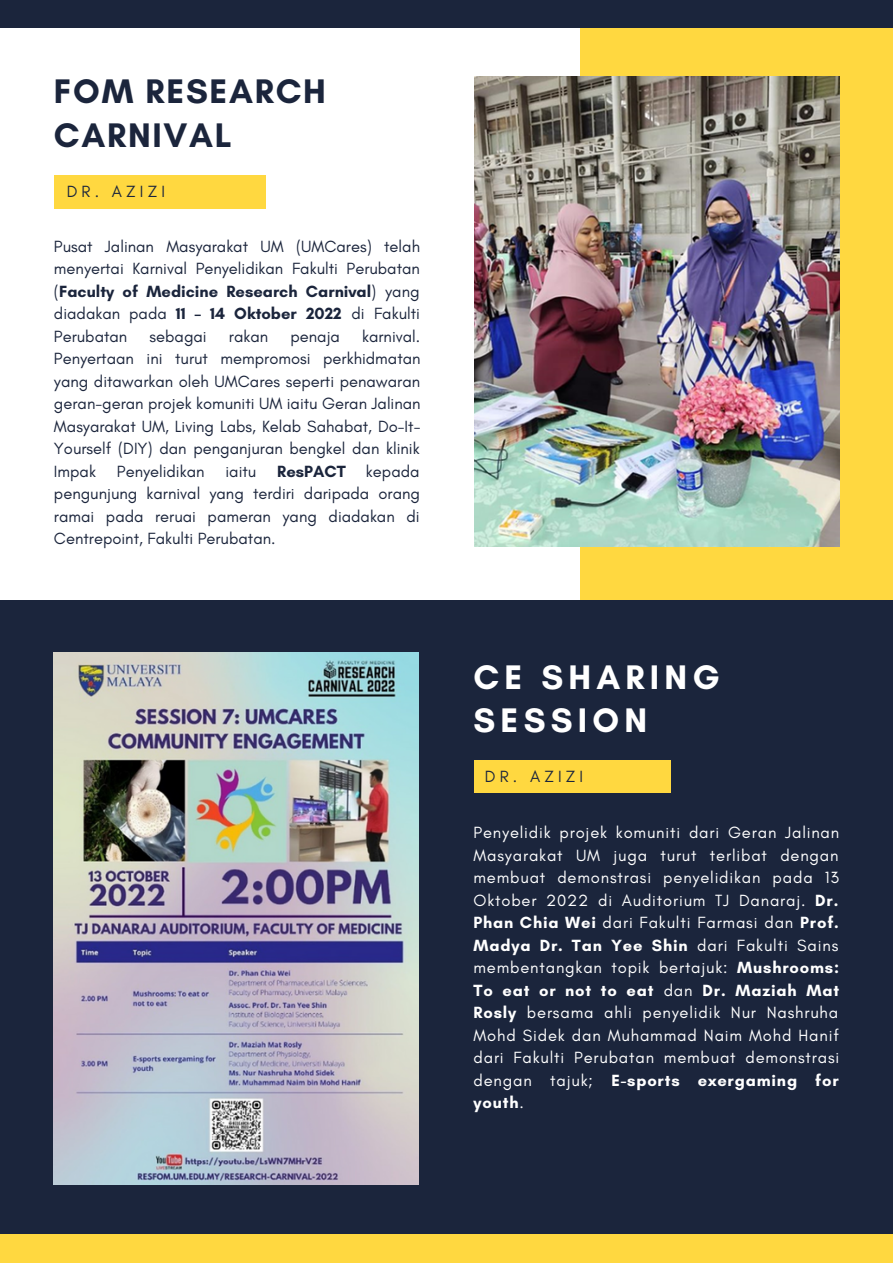
<style>
.page{position:relative;width:893px;height:1264px;background:#fff}
.page>*{position:absolute;margin:0;border:0;box-sizing:border-box;transform-origin:0 0}
.t1{font:700 34.65px/43.8px "Glacial Indifference";letter-spacing:.05em;color:#1b253c}
.t2{font:700 34.65px/43.8px "Glacial Indifference";letter-spacing:.15em;color:#fff}
.t3{font:16.5px/22.5px "Glacial Indifference";color:#1b253c;text-align:justify}
.t4{font:16.5px/22.5px "Glacial Indifference";letter-spacing:.05em;color:#fff;text-align:justify}
.s1{font-weight:700}
</style>
<div class="page">
<div style="left:580px;top:13px;width:312px;height:607px;background:#ffd840"></div>
<div style="left:0;top:600px;width:892px;height:634px;background:#1b253c"></div>
<div style="left:0;top:0;width:892px;height:27px;background:#1b253c"></div>
<div style="left:0;top:1234px;width:892px;height:28px;background:#ffd840"></div>
<img style="left:474px;top:76px;width:365px;height:470px">
<div style="left:54px;top:175px;width:211px;height:33px;background:#ffd840"></div>
<img style="left:54px;top:652px;width:364px;height:532px">
<div style="left:474px;top:760px;width:196px;height:32px;background:#ffd840"></div>
<h1 class="t1" style="left:54px;top:69px;width:273px">FOM RESEARCH<br>CARNIVAL</h1>
<p class="t3" style="left:67px;top:180px;width:100px">DR. AZIZI</p>
<p class="t3" style="left:54px;top:235px;width:367px">Pusat Jalinan Masyarakat UM (UMCares) telah menyertai Karnival Penyelidikan Fakulti Perubatan (<span class="s1">Faculty of Medicine Research Carnival</span>) yang diadakan pada <span class="s1">11 – 14 Oktober 2022</span> di Fakulti Perubatan</p>
<p class="t3" style="left:54px;top:325px;width:368px;text-indent:308px">karnival.<br>Penyertaan ini turut mempromosi perkhidmatan yang ditawarkan oleh UMCares seperti penawaran geran-geran projek komuniti UM iaitu Geran Jalinan Masyarakat UM, Living Labs, Kelab Sahabat, Do-It-Yourself (DIY) dan penganjuran bengkel dan klinik Impak</p>
<p class="t3" style="left:149px;top:325px;width:59px">sebagai</p>
<p class="t3" style="left:229px;top:325px;width:41px">rakan</p>
<p class="t3" style="left:290px;top:325px;width:51px">penaja</p>
<p class="t3" style="left:54px;top:460px;width:367px;text-indent:223px"><span class="s1">ResPACT</span> kepada pengunjung karnival yang terdiri daripada orang ramai pada reruai pameran yang diadakan di Centrepoint, Fakulti Perubatan.</p>
<p class="t3" style="left:117px;top:460px;width:89px">Penyelidikan</p>
<p class="t3" style="left:225px;top:460px;width:32px">iaitu</p>
<h1 class="t2" style="left:473px;top:654px;width:248px">CE SHARING<br>SESSION</h1>
<p class="t3" style="left:485px;top:765px;width:100px">DR. AZIZI</p>
<p class="t4" style="left:473px;top:821px;width:367px">Penyelidik projek komuniti dari Geran Jalinan Masyarakat UM juga turut terlibat dengan membuat demonstrasi penyelidikan pada 13<br>Oktober 2022 di Auditorium TJ Danaraj. <span class="s1">Dr.<br>Phan Chia Wei</span> dari Fakulti Farmasi dan <span class="s1">Prof.<br>Madya Dr. Tan Yee Shin</span> dari Fakulti Sains membentangkan topik bertajuk: <span class="s1">Mushrooms:<br>To eat or not to eat</span> dan <span class="s1">Dr. Maziah Mat Rosly</span> bersama ahli penyelidik Nur Nashruha Mohd Sidek dan Muhammad Naim Mohd Hanif dari Fakulti Perubatan membuat demonstrasi dengan tajuk; <span class="s1">E-sports exergaming for youth</span>.</p>
</div>
